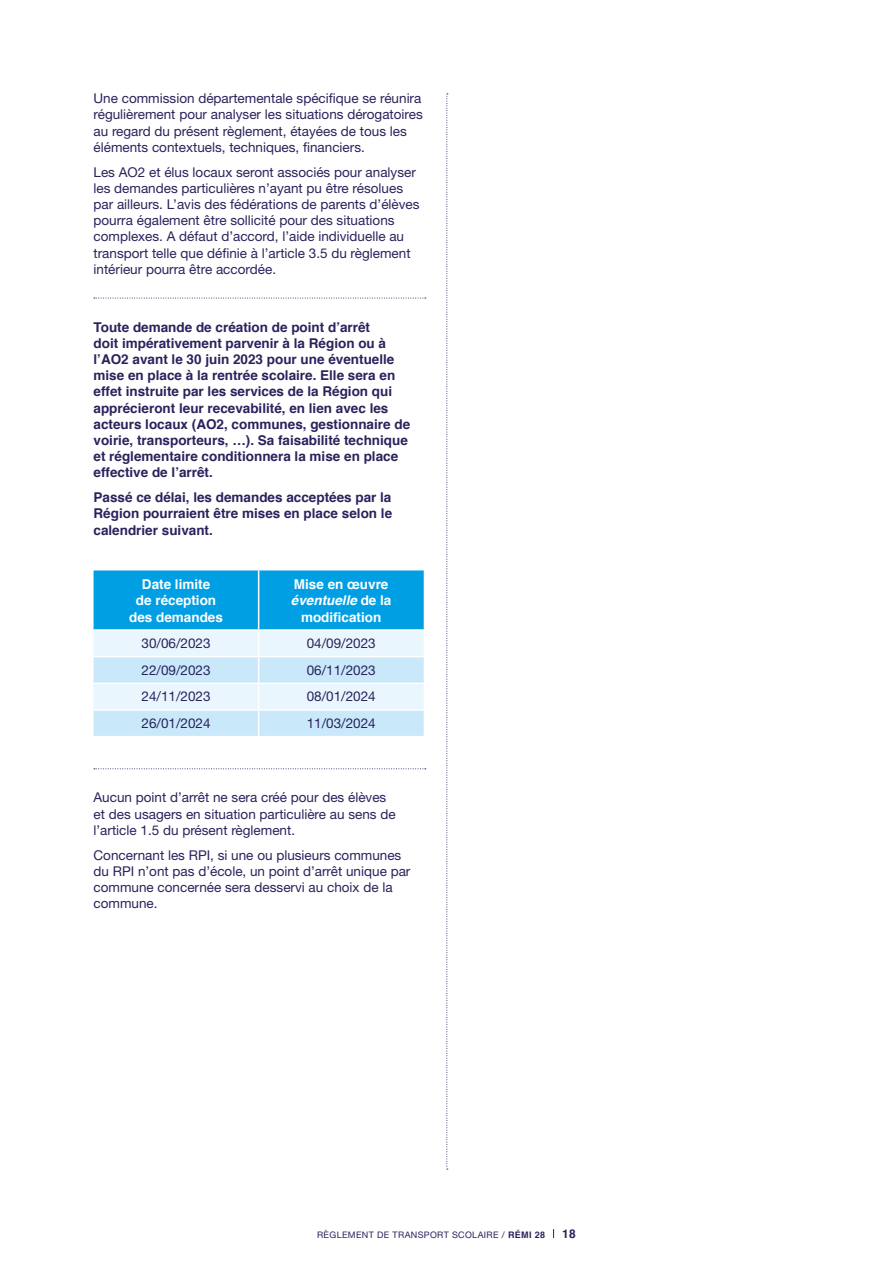
<style>
.page{position:relative;width:893px;height:1263px;background:#fff}
.page>*{position:absolute;margin:0;border:0;box-sizing:border-box;transform-origin:0 0}
.t1{font:13.5px/16.2px "Helvetica Neue LT Std";color:#29235c}
.t2{font:700 13.5px/16.2px "Helvetica";color:#29235c}
.t3{font:700 13.5px/16.2px "Helvetica";color:#fff;text-align:center}
.t4{font:700 12px "Helvetica";color:#29235c}
.t5{font:9px "Helvetica Neue LT Std";letter-spacing:.04em;color:#29235c}
.s1{font-style:italic}
.s2{font-family:"Helvetica";font-weight:700}
</style>
<div class="page">
<svg style="left:94px;top:298px;width:332px;height:1px"></svg>
<svg style="left:94px;top:570px;width:330px;height:166px;background:#8ed3f3"></svg>
<svg style="left:94px;top:768px;width:332px;height:1px"></svg>
<svg style="left:446px;top:94px;width:2px;height:1076px"></svg>
<p class="t1" style="left:94px;top:90px;width:331px">Une commission départementale spécifique se réunira régulièrement pour analyser les situations dérogatoires au regard du présent règlement, étayées de tous les éléments contextuels, techniques, financiers.</p>
<p class="t1" style="left:94px;top:163px;width:328px">Les AO2 et élus locaux seront associés pour analyser les demandes particulières n’ayant pu être résolues par ailleurs. L’avis des fédérations de parents d’élèves pourra également être sollicité pour des situations complexes. A défaut d’accord, l’aide individuelle au transport telle que définie à l’article 3.5 du règlement intérieur pourra être accordée.</p>
<p class="t2" style="left:94px;top:319px;width:318px">Toute demande de création de point d’arrêt<br>doit impérativement parvenir à la Région ou à l’AO2 avant le 30 juin 2023 pour une éventuelle mise en place à la rentrée scolaire. Elle sera en effet instruite par les services de la Région qui apprécieront leur recevabilité, en lien avec les acteurs locaux (AO2, communes, gestionnaire de voirie, transporteurs, …). Sa faisabilité technique et réglementaire conditionnera la mise en place effective de l’arrêt.</p>
<p class="t2" style="left:94px;top:489px;width:300px;text-align:justify">Passé ce délai, les demandes acceptées par la Région pourraient être mises en place selon le calendrier suivant.</p>
<p class="t3" style="left:129px;top:576px;width:95px">Date limite<br>de réception des demandes</p>
<p class="t3" style="left:291px;top:576px;width:102px">Mise en œuvre <span class="s1">éventuelle</span> de la modification</p>
<p class="t1" style="left:142px;top:635px;width:71px">30/06/2023</p>
<p class="t1" style="left:307px;top:635px;width:71px">04/09/2023</p>
<p class="t1" style="left:142px;top:662px;width:71px">22/09/2023</p>
<p class="t1" style="left:307px;top:662px;width:71px">06/11/2023</p>
<p class="t1" style="left:142px;top:688px;width:71px">24/11/2023</p>
<p class="t1" style="left:307px;top:688px;width:71px">08/01/2024</p>
<p class="t1" style="left:142px;top:715px;width:71px">26/01/2024</p>
<p class="t1" style="left:307px;top:715px;width:71px">11/03/2024</p>
<p class="t1" style="left:94px;top:789px;width:304px">Aucun point d’arrêt ne sera créé pour des élèves et des usagers en situation particulière au sens de l’article 1.5 du présent règlement.</p>
<p class="t1" style="left:94px;top:846px;width:318px">Concernant les RPI, si une ou plusieurs communes du RPI n’ont pas d’école, un point d’arrêt unique par commune concernée sera desservi au choix de la commune.</p>
<p class="t5" style="left:317px;top:1229px;width:230px">RÈGLEMENT DE TRANSPORT SCOLAIRE / <span class="s2">RÉMI 28</span></p>
<p class="t4" style="left:562px;top:1224px;width:15px">18</p>
</div>
